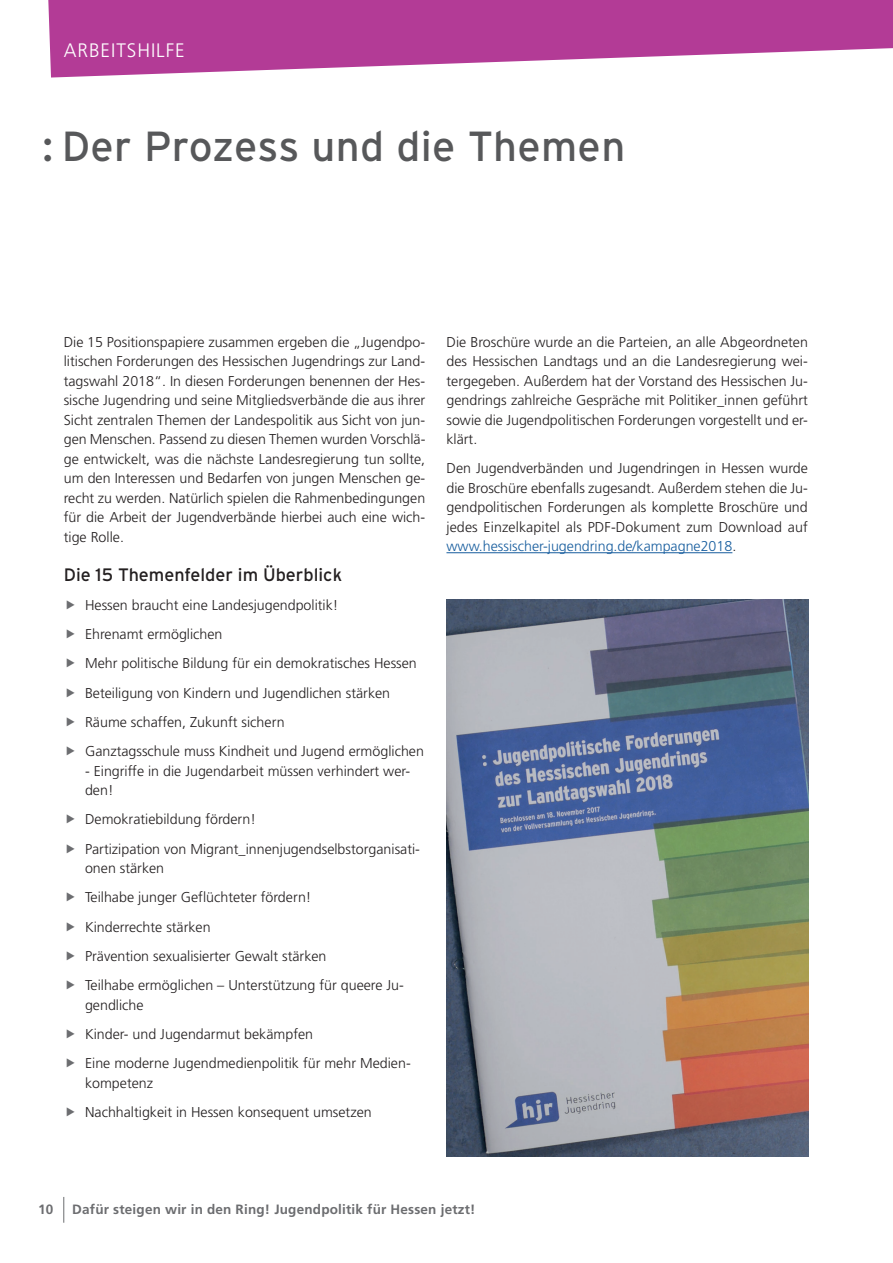
<style>
.page{position:relative;width:893px;height:1263px;background:#fff}
.page>*{position:absolute;margin:0;border:0;box-sizing:border-box;transform-origin:0 0}
.t1{font:42px "Interstate";letter-spacing:.01em;color:#57585a}
.t2{font:300 19.5px "Frutiger LT Std";letter-spacing:.05em;color:#fff}
.t3{font:18px "Interstate";color:#231f20}
.t4{font:300 14.25px/19.5px "Frutiger LT Std";color:#231f20}
.t5{font:700 13.5px "Frutiger LT Std";letter-spacing:.015em;color:#6c6d70}
.s1{color:#175d9e}
</style>
<div class="page">
<svg style="left:48px;top:0;width:845px;height:78px;fill:#b33b96"></svg>
<svg style="left:63px;top:1197px;width:1px;height:26px"></svg>
<hr style="left:446px;top:552px;width:286px;height:1px;background:#175d9e">
<img style="left:447px;top:600px;width:361px;height:557px">
<h2 class="t2" style="left:64px;top:39px;width:122px">ARBEITSHILFE</h2>
<h1 class="t1" style="left:43px;top:121px;width:584px">: Der Prozess und die Themen</h1>
<p class="t4" style="left:64px;top:332px;width:363px;text-align:justify">Die 15 Positionspapiere zusammen ergeben die „Jugendpo&shy;litischen Forderungen des Hessischen Jugendrings zur Land&shy;tagswahl 2018“. In diesen Forderungen benennen der Hes&shy;sische Jugendring und seine Mitgliedsverbände die aus ihrer Sicht zentralen Themen der Landespolitik aus Sicht von jun&shy;gen Menschen. Passend zu diesen Themen wurden Vorschlä&shy;ge entwickelt, was die nächste Landesregierung tun sollte, um den Interessen und Bedarfen von jungen Menschen ge&shy;recht zu werden. Natürlich spielen die Rahmenbedingungen für die Arbeit der Jugendverbände hierbei auch eine wich&shy;tige Rolle.</p>
<p class="t3" style="left:64px;top:563px;width:280px">Die 15 Themenfelder im Überblick</p>
<p class="t4" style="left:85px;top:590px;width:340px;line-height:29.2px">Hessen braucht eine Landesjugendpolitik!<br>Ehrenamt ermöglichen<br>Mehr politische Bildung für ein demokratisches Hessen Beteiligung von Kindern und Jugendlichen stärken Räume schaffen, Zukunft sichern<br>Ganztagsschule muss Kindheit und Jugend ermöglichen</p>
<p class="t4" style="left:85px;top:761px;width:327px">- Eingriffe in die Jugendarbeit müssen verhindert wer&shy;den!</p>
<p class="t4" style="left:85px;top:805px;width:336px;line-height:29.2px">Demokratiebildung fördern!<br>Partizipation von Migrant_innenjugendselbstorganisati-</p>
<p class="t4" style="left:85px;top:854px;width:320px;line-height:29.2px">onen stärken<br>Teilhabe junger Geflüchteter fördern!<br>Kinderrechte stärken<br>Prävention sexualisierter Gewalt stärken<br>Teilhabe ermöglichen – Unterstützung für queere Ju-</p>
<p class="t4" style="left:85px;top:990px;width:327px;line-height:29.2px">gendliche<br>Kinder- und Jugendarmut bekämpfen<br>Eine moderne Jugendmedienpolitik für mehr Medien-</p>
<p class="t4" style="left:85px;top:1068px;width:288px;line-height:29.2px">kompetenz<br>Nachhaltigkeit in Hessen konsequent umsetzen</p>
<p class="t4" style="left:446px;top:332px;width:363px;text-align:justify">Die Broschüre wurde an die Parteien, an alle Abgeordneten des Hessischen Landtags und an die Landesregierung wei&shy;tergegeben. Außerdem hat der Vorstand des Hessischen Ju&shy;gendrings zahlreiche Gespräche mit Politiker_innen geführt sowie die Jugendpolitischen Forderungen vorgestellt und er&shy;klärt.</p>
<p class="t4" style="left:446px;top:459px;width:363px;text-align:justify">Den Jugendverbänden und Jugendringen in Hessen wurde die Broschüre ebenfalls zugesandt. Außerdem stehen die Ju&shy;gendpolitischen Forderungen als komplette Broschüre und jedes Einzelkapitel als PDF-Dokument zum Download auf <span class="s1">www.hessischer-jugendring.de/kampagne2018</span>.</p>
<p class="t5" style="left:38px;top:1201px;width:17px">10</p>
<p class="t5" style="left:72px;top:1201px;width:405px">Dafür steigen wir in den Ring! Jugendpolitik für Hessen jetzt!</p>
</div>
